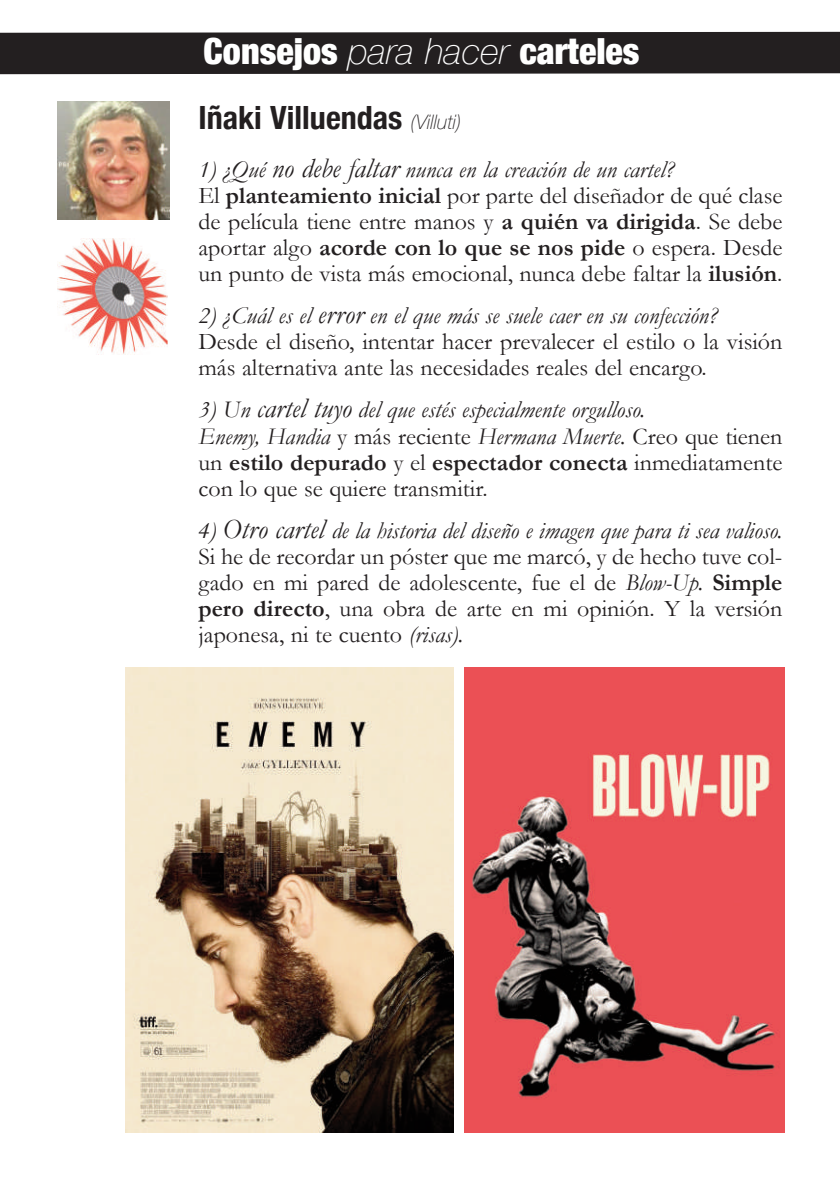
<style>
.page{position:relative;width:840px;height:1191px;background:#fff}
.page>*{position:absolute;margin:0;border:0;box-sizing:border-box;transform-origin:0 0}
.t1{font:900 condensed 36px "Helvetica Neue";color:#fff}
.t2{font:700 condensed 32px "Helvetica Neue";color:#231f20}
.t3{font:24px/26px "Garamond";color:#231f20}
.s1{font-weight:100;font-style:italic;font-stretch:normal}
.s2{font-weight:100;font-style:italic;font-stretch:normal;font-size:20px}
.s3{font-style:italic}
.s4{font-style:italic;font-size:28px}
.s5{font-weight:700}
</style>
<div class="page">
<div style="left:0;top:31px;width:839px;height:43px;background:#231f20"></div>
<img style="left:464px;top:668px;width:320px;height:465px">
<img style="left:125px;top:668px;width:328px;height:465px">
<img style="left:58px;top:102px;width:111px;height:117px">
<img style="left:58px;top:239px;width:109px;height:115px">
<h1 class="t1" style="left:203px;top:29px;width:437px">Consejos <span class="s1">para hacer</span> carteles</h1>
<h2 class="t2" style="left:198px;top:99px;width:264px">Iñaki Villuendas <span class="s2">(Villuti)</span></h2>
<p class="t3" style="left:198px;top:157px;width:585px"><span class="s3">1) ¿Qué</span> <span class="s4">no debe faltar</span> <span class="s3">nunca en la creación de un cartel?<br></span>El <span class="s5">planteamiento inicial</span> por parte del diseñador de qué clase de película tiene entre manos y <span class="s5">a quién va dirigida</span>. Se debe aportar algo <span class="s5">acorde con lo que se nos pide</span> o espera. Desde un punto de vista más emocional, nunca debe faltar la <span class="s5">ilusión</span>.</p>
<p class="t3" style="left:198px;top:303px;width:585px"><span class="s3">2) ¿Cuál es el</span> <span class="s4">error</span> <span class="s3">en el que más se suele caer en su confección?<br></span>Desde el diseño, intentar hacer prevalecer el estilo o la visión más alternativa ante las necesidades reales del encargo.</p>
<p class="t3" style="left:198px;top:397px;width:585px"><span class="s3">3) Un</span> <span class="s4">cartel tuyo</span> <span class="s3">del que estés especialmente orgulloso.<br>Enemy, Handia</span> y más reciente <span class="s3">Hermana Muerte.</span> Creo que tienen un <span class="s5">estilo depurado</span> y el <span class="s5">espectador conecta</span> inmediatamente con lo que se quiere transmitir.</p>
<p class="t3" style="left:198px;top:517px;width:585px;text-align:justify"><span class="s3">4)</span> <span class="s4">Otro cartel</span> <span class="s3">de la historia del diseño e imagen que para ti sea valioso.<br></span>Si he de recordar un póster que me marcó, y de hecho tuve col&shy;gado en mi pared de adolescente, fue el de <span class="s3">Blow-Up.</span> <span class="s5">Simple pero directo</span>, una obra de arte en mi opinión. Y la versión japonesa, ni te cuento <span class="s3">(risas).</span></p>
</div>
